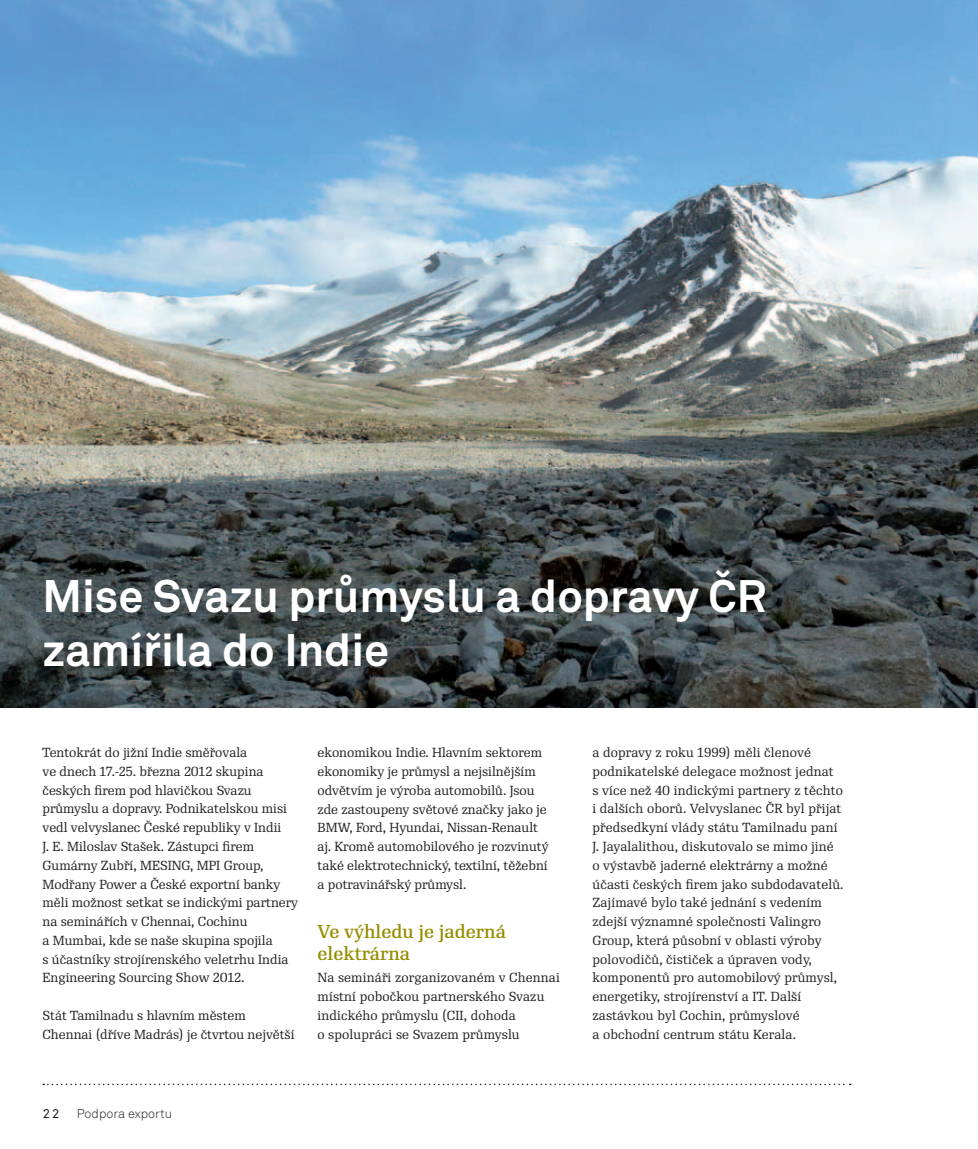
<style>
.page{position:relative;width:978px;height:1149px;background:#fff}
.page>*{position:absolute;margin:0;border:0;box-sizing:border-box;transform-origin:0 0}
.t1{font:700 45px/54px "Akkurat Pro";color:#fff}
.t2{font:500 18px/21.6px "Re Public Std";color:#968d00}
.t3{font:12.75px/18.8px "Re Public Std";color:#231f20}
.t4{font:12.75px "Akkurat Light Pro";color:#231f20}
.t5{font:12.75px "Akkurat Mono CE";color:#231f20}
</style>
<div class="page">
<img style="left:0;top:0;width:978px;height:707px">
<svg style="left:43px;top:1083px;width:808px;height:1px"></svg>
<h1 class="t1" style="left:43px;top:569px;width:725px">Mise Svazu průmyslu a dopravy ČR zamířila do Indie</h1>
<p class="t3" style="left:43px;top:743px;width:257px">Tentokrát do jižní Indie směřovala<br>ve dnech 17.-25. března 2012 skupina českých firem pod hlavičkou Svazu průmyslu a dopravy. Podnikatelskou misi vedl velvyslanec České republiky v Indii<br>J. E. Miloslav Stašek. Zástupci firem Gumárny Zubří, MESING, MPI Group, Modřany Power a České exportní banky měli možnost setkat se indickými partnery na seminářích v Chennai, Cochinu<br>a Mumbai, kde se naše skupina spojila<br>s účastníky strojírenského veletrhu India Engineering Sourcing Show 2012.</p>
<p class="t3" style="left:43px;top:1005px;width:254px">Stát Tamilnadu s hlavním městem<br>Chennai (dříve Madrás) je čtvrtou největší</p>
<p class="t3" style="left:317px;top:743px;width:233px">ekonomikou Indie. Hlavním sektorem ekonomiky je průmysl a nejsilnějším odvětvím je výroba automobilů. Jsou zde zastoupeny světové značky jako je BMW, Ford, Hyundai, Nissan-Renault aj. Kromě automobilového je rozvinutý také elektrotechnický, textilní, těžební a potravinářský průmysl.</p>
<h2 class="t2" style="left:317px;top:921px;width:190px">Ve výhledu je jaderná elektrárna</h2>
<p class="t3" style="left:317px;top:968px;width:244px">Na semináři zorganizovaném v Chennai místní pobočkou partnerského Svazu indického průmyslu (CII, dohoda<br>o spolupráci se Svazem průmyslu</p>
<p class="t5" style="left:43px;top:1105px;width:19px">22</p>
<p class="t4" style="left:77px;top:1105px;width:97px">Podpora exportu</p>
<p class="t3" style="left:592px;top:743px;width:253px">a dopravy z roku 1999) měli členové podnikatelské delegace možnost jednat<br>s více než 40 indickými partnery z těchto i dalších oborů. Velvyslanec ČR byl přijat předsedkyní vlády státu Tamilnadu paní J. Jayalalithou, diskutovalo se mimo jiné o výstavbě jaderné elektrárny a možné účasti českých firem jako subdodavatelů.<br>Zajímavé bylo také jednání s vedením zdejší významné společnosti Valingro Group, která působní v oblasti výroby polovodičů, čističek a úpraven vody, komponentů pro automobilový průmysl, energetiky, strojírenství a IT. Další zastávkou byl Cochin, průmyslové<br>a obchodní centrum státu Kerala.</p>
</div>
